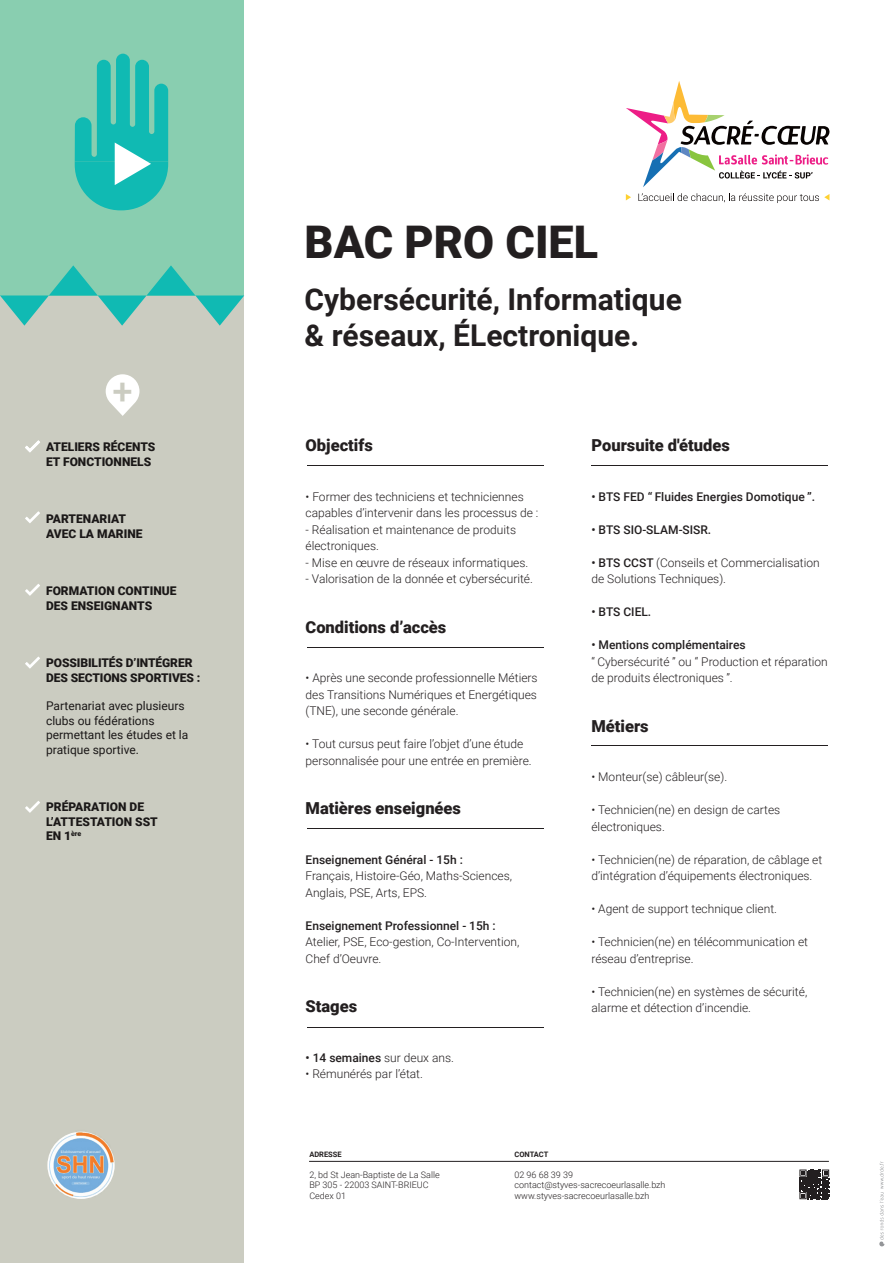
<style>
.page{position:relative;width:893px;height:1263px;background:#fff}
.page>*{position:absolute;margin:0;border:0;box-sizing:border-box;transform-origin:0 0}
.t1{font:900 45px "Roboto";color:#231f20}
.t2{font:500 36.3px "Roboto";color:#cbccc1}
.t3{font:700 30px/36px "Roboto";color:#231f20}
.t4{font:900 16.5px "Roboto";color:#231f20}
.t5{font:300 12px/16.5px "Roboto";color:#231f20}
.t6{font:500 12px "Roboto";color:#231f20}
.t7{font:900 12px/14.4px "Roboto";color:#231f20}
.t8{font:12px/14.4px "Roboto";color:#231f20}
.t9{font:300 9px/10.8px "Roboto";color:#231f20}
.t10{font:700 7.5px "Roboto";color:#231f20}
.s1{font-weight:300}
.s2{font-weight:500}
</style>
<div class="page">
<div style="left:0;top:247px;width:244px;height:1016px;background:#cbccc1"></div>
<hr style="left:309px;top:1161px;width:520px;height:1px;background:#231f20">
<svg style="left:799px;top:1169px;width:30px;height:30px"></svg>
<div style="left:0;top:0;width:244px;height:295px;background:#89ceb0"></div>
<svg style="left:106px;top:374px;width:33px;height:42px"></svg>
<svg style="left:626px;top:81px;width:204px;height:106px"></svg>
<svg style="left:626px;top:194px;width:5px;height:6px"></svg>
<svg style="left:638px;top:193px;width:191px;height:10px"></svg>
<svg style="left:25px;top:511px;width:15px;height:12px"></svg>
<svg style="left:25px;top:584px;width:15px;height:12px"></svg>
<svg style="left:25px;top:656px;width:15px;height:12px"></svg>
<svg style="left:25px;top:801px;width:15px;height:12px"></svg>
<svg style="left:25px;top:440px;width:15px;height:12px"></svg>
<hr style="left:307px;top:465px;width:237px;height:1px;background:#231f20">
<hr style="left:591px;top:465px;width:236px;height:1px;background:#231f20">
<hr style="left:591px;top:745px;width:236px;height:1px;background:#231f20">
<hr style="left:307px;top:647px;width:237px;height:1px;background:#231f20">
<hr style="left:307px;top:828px;width:237px;height:1px;background:#231f20">
<hr style="left:307px;top:1027px;width:237px;height:1px;background:#231f20">
<svg style="left:879px;top:1161px;width:5px;height:85px"></svg>
<svg style="left:0;top:265px;width:244px;height:61px"></svg>
<svg style="left:75px;top:54px;width:93px;height:156px"></svg>
<img style="left:47px;top:1131px;width:67px;height:66px">
<h2 class="t2" style="left:112px;top:366px;width:22px">+</h2>
<p class="t7" style="left:46px;top:439px;width:111px">ATELIERS RÉCENTS<br>ET FONCTIONNELS</p>
<p class="t7" style="left:46px;top:511px;width:98px">PARTENARIAT<br>AVEC LA MARINE</p>
<p class="t7" style="left:46px;top:583px;width:132px">FORMATION CONTINUE<br>DES ENSEIGNANTS</p>
<p class="t7" style="left:46px;top:655px;width:156px">POSSIBILITÉS D’INTÉGRER<br>DES SECTIONS SPORTIVES :</p>
<p class="t8" style="left:46px;top:698px;width:144px">Partenariat avec plusieurs clubs ou fédérations permettant les études et la pratique sportive.</p>
<p class="t7" style="left:46px;top:799px;width:113px">PRÉPARATION DE<br>L’ATTESTATION SST<br>EN 1<sup>ère</sup></p>
<h1 class="t1" style="left:305px;top:211px;width:295px">BAC PRO CIEL</h1>
<h3 class="t3" style="left:305px;top:280px;width:379px">Cybersécurité, Informatique &amp; réseaux, ÉLectronique.</h3>
<h3 class="t4" style="left:306px;top:434px;width:69px">Objectifs</h3>
<p class="t5" style="left:306px;top:488px;width:234px">• Former des techniciens et techniciennes capables d’intervenir dans les processus de :</p>
<p class="t5" style="left:306px;top:521px;width:212px">- Réalisation et maintenance de produits électroniques.</p>
<p class="t5" style="left:306px;top:554px;width:224px">- Mise en œuvre de réseaux informatiques.</p>
<p class="t5" style="left:306px;top:570px;width:229px">- Valorisation de la donnée et cybersécurité.</p>
<h3 class="t4" style="left:306px;top:615px;width:142px">Conditions d’accès</h3>
<p class="t5" style="left:306px;top:669px;width:234px;text-align:justify">• Après une seconde professionnelle Métiers des Transitions Numériques et Energétiques (TNE), une seconde générale.</p>
<p class="t5" style="left:306px;top:735px;width:228px">• Tout cursus peut faire l’objet d’une étude personnalisée pour une entrée en première.</p>
<h3 class="t4" style="left:306px;top:797px;width:157px">Matières enseignées</h3>
<p class="t6" style="left:306px;top:851px;width:159px">Enseignement Général - 15h :</p>
<p class="t5" style="left:306px;top:867px;width:208px">Français, Histoire-Géo, Maths-Sciences,<br>Anglais, PSE, Arts, EPS.</p>
<p class="t6" style="left:306px;top:917px;width:192px">Enseignement Professionnel - 15h :</p>
<p class="t5" style="left:306px;top:933px;width:215px">Atelier, PSE, Eco-gestion, Co-Intervention,<br>Chef d’Oeuvre.</p>
<h3 class="t4" style="left:306px;top:995px;width:53px">Stages</h3>
<p class="t6" style="left:306px;top:1049px;width:150px">• 14 semaines <span class="s1">sur deux ans.</span></p>
<p class="t5" style="left:306px;top:1065px;width:119px">• Rémunérés par l’état.</p>
<h3 class="t4" style="left:591px;top:434px;width:140px">Poursuite d'études</h3>
<p class="t6" style="left:591px;top:488px;width:225px">• BTS FED “ Fluides Energies Domotique ”.</p>
<p class="t6" style="left:591px;top:521px;width:121px">• BTS SIO-SLAM-SISR.</p>
<p class="t5" style="left:591px;top:554px;width:230px"><span class="s2">• BTS CCST</span> (Conseils et Commercialisation de Solutions Techniques).</p>
<p class="t6" style="left:591px;top:603px;width:61px">• BTS CIEL.</p>
<p class="t6" style="left:591px;top:636px;width:156px">• Mentions complémentaires</p>
<p class="t5" style="left:591px;top:653px;width:238px">“ Cybersécurité ” ou “ Production et réparation de produits électroniques ”.</p>
<h3 class="t4" style="left:591px;top:714px;width:59px">Métiers</h3>
<p class="t5" style="left:591px;top:768px;width:137px">• Monteur(se) câbleur(se).</p>
<p class="t5" style="left:591px;top:801px;width:190px">• Technicien(ne) en design de cartes électroniques.</p>
<p class="t5" style="left:591px;top:851px;width:232px">• Technicien(ne) de réparation, de câblage et d’intégration d’équipements électroniques.</p>
<p class="t5" style="left:591px;top:900px;width:187px">• Agent de support technique client.</p>
<p class="t5" style="left:591px;top:933px;width:218px">• Technicien(ne) en télécommunication et réseau d’entreprise.</p>
<p class="t5" style="left:591px;top:983px;width:217px">• Technicien(ne) en systèmes de sécurité, alarme et détection d’incendie.</p>
<p class="t10" style="left:309px;top:1149px;width:34px">ADRESSE</p>
<p class="t9" style="left:309px;top:1168px;width:132px">2, bd St Jean-Baptiste de La Salle<br>BP 305 - 22003 SAINT-BRIEUC<br>Cedex 01</p>
<p class="t10" style="left:514px;top:1149px;width:35px">CONTACT</p>
<p class="t9" style="left:514px;top:1168px;width:153px">02 96 68 39 39 contact@styves-sacrecoeurlasalle.bzh www.styves-sacrecoeurlasalle.bzh</p>
</div>
